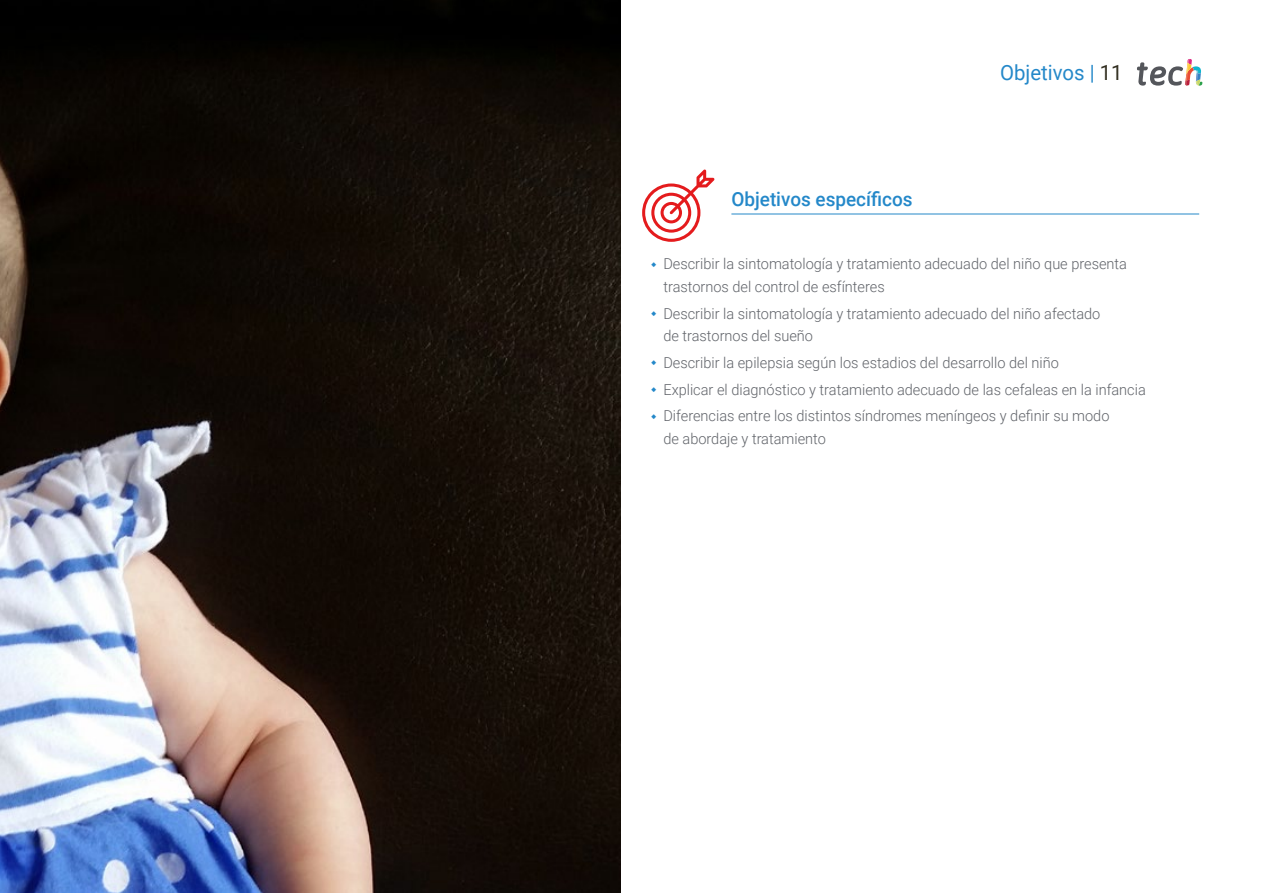
<style>
.page{position:relative;width:1263px;height:893px;background:#fff}
.page>*{position:absolute;margin:0;border:0;box-sizing:border-box;transform-origin:0 0}
.t1{font:21px "Roboto";color:#2488c9}
.t2{font:500 19.5px "Roboto";color:#2488c9}
.t3{font:300 15px/22.5px "Roboto";color:#61646a}
.s1{color:#312e20}
</style>
<div class="page">
<hr style="left:731px;top:214px;width:468px;height:1px;background:#2488c9">
<svg style="left:642px;top:169px;width:72px;height:73px"></svg>
<img style="left:0;top:0;width:621px;height:893px">
<svg style="left:1137px;top:59px;width:65px;height:27px"></svg>
<h2 class="t2" style="left:731px;top:185px;width:183px">Objetivos específicos</h2>
<h1 class="t1" style="left:1000px;top:57px;width:124px">Objetivos | <span class="s1">11</span></h1>
<p class="t3" style="left:663px;top:252px;width:465px">Describir la sintomatología y tratamiento adecuado del niño que presenta trastornos del control de esfínteres</p>
<p class="t3" style="left:663px;top:301px;width:438px">Describir la sintomatología y tratamiento adecuado del niño afectado de trastornos del sueño</p>
<p class="t3" style="left:663px;top:349px;width:484px;line-height:26.7px">Describir la epilepsia según los estadios del desarrollo del niño<br>Explicar el diagnóstico y tratamiento adecuado de las cefaleas en la infancia<br>Diferencias entre los distintos síndromes meníngeos y definir su modo</p>
<p class="t3" style="left:663px;top:427px;width:164px">de abordaje y tratamiento</p>
</div>
